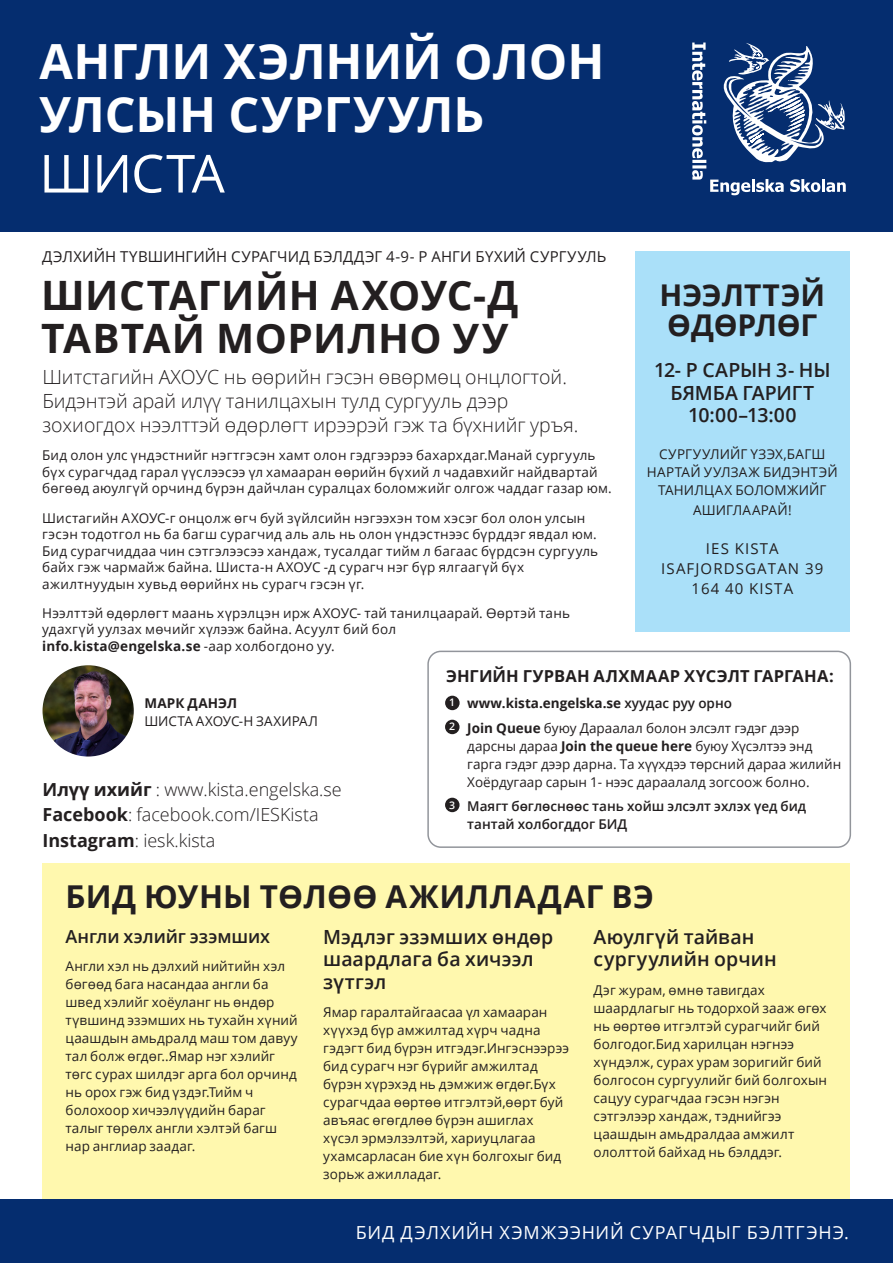
<style>
.page{position:relative;width:893px;height:1263px;background:#fff}
.page>*{position:absolute;margin:0;border:0;box-sizing:border-box;transform-origin:0 0}
.Rubrik_25_pkt{font:52.5px "Open Sans";letter-spacing:-.025em;color:#fff}
.Rubrik_25_pkt-2{font:700 48.6px/53.1px "Open Sans";letter-spacing:-.005em;color:#fff}
.Rubrik_25_pkt-3{font:700 40.5px/43.5px "Open Sans";letter-spacing:.01em;color:#231f20}
.Rubrik_25_pkt-4{font:700 31.5px "Open Sans";letter-spacing:.015em;color:#231f20}
.t1{font:700 30px/30px "Open Sans";letter-spacing:-.005em;color:#231f20}
.Ingress_12_17_pkt{font:300 19.5px/24px "Open Sans";color:#231f20}
.Ingress_12_17_pkt-2{font:600 19.5px/22.5px "Open Sans";letter-spacing:.005em;color:#231f20}
.Brödtext_9_12{font:600 19.5px/22.5px "Open Sans";letter-spacing:-.01em;color:#231f20;text-align:center}
.Ingress_12_17_pkt-3{font:300 18px "Open Sans";color:#231f20}
.Rubrik_25_pkt-5{font:18px "Open Sans";letter-spacing:.06em;color:#fff}
.Ingress_12_17_pkt-4{font:600 18px "Open Sans";letter-spacing:-.005em;color:#231f20}
.Brödtext_9_12-2{font:700 16.5px "Open Sans";letter-spacing:.02em;color:#231f20}
.Brödtext_9_12-3{font:15px "Open Sans";letter-spacing:.02em;color:#231f20}
.Brödtext_9_12-4{font:15px/20.2px "Open Sans";letter-spacing:.075em;color:#231f20;text-align:center}
.Brödtext_9_12-5{font:13.5px/18px "Open Sans";letter-spacing:.01em;color:#231f20}
.Ingress_12_17_pkt-5{font:13.5px/18px "Open Sans";letter-spacing:.005em;color:#231f20}
.Brödtext_9_12-6{font:600 13.5px/18px "Open Sans";color:#231f20}
.Brödtext_9_12-7{font:700 13.5px "Open Sans";color:#231f20}
.Brödtext_9_12-8{font:600 10.5px "Open Sans";color:#fff}
.s1{font-weight:700}
.s2{font-weight:600}
</style>
<div class="page">
<div style="left:0;top:0;width:893px;height:232px;background:#052d6f"></div>
<svg style="left:692px;top:43px;width:14px;height:115px"></svg>
<hr style="left:692px;top:160px;width:14px;height:3px;background:#fff">
<svg style="left:692px;top:165px;width:14px;height:4px"></svg>
<svg style="left:692px;top:170px;width:11px;height:10px"></svg>
<svg style="left:710px;top:179px;width:74px;height:16px"></svg>
<svg style="left:790px;top:179px;width:56px;height:13px"></svg>
<svg style="left:723px;top:43px;width:122px;height:120px"></svg>
<img style="left:43px;top:665px;width:91px;height:91px;border-radius:46px">
<div style="left:427px;top:651px;width:424px;height:197px;border:2px solid #92959b;border-radius:13px"></div>
<div style="left:445px;top:696px;width:15px;height:14px;background:#231f20;border-radius:50%"></div>
<div style="left:445px;top:720px;width:15px;height:14px;background:#231f20;border-radius:50%"></div>
<div style="left:445px;top:798px;width:15px;height:14px;background:#231f20;border-radius:50%"></div>
<div style="left:635px;top:251px;width:215px;height:380px;background:#aae0f9"></div>
<div style="left:0;top:1199px;width:893px;height:64px;background:#052d6f"></div>
<div style="left:43px;top:863px;width:807px;height:336px;background:#fff8ae"></div>
<p class="Rubrik_25_pkt-2" style="left:39px;top:33px;width:567px">АНГЛИ ХЭЛНИЙ ОЛОН<br>УЛСЫН СУРГУУЛЬ</p>
<p class="Rubrik_25_pkt" style="left:39px;top:137px;width:187px">ШИСТА</p>
<p class="Brödtext_9_12-3" style="left:42px;top:247px;width:566px">ДЭЛХИЙН ТҮВШИНГИЙН СУРАГЧИД БЭЛДДЭГ 4-9- Р АНГИ БҮХИЙ СУРГУУЛЬ</p>
<p class="Rubrik_25_pkt-3" style="left:41px;top:272px;width:479px">ШИСТАГИЙН АХОУС-Д<br>ТАВТАЙ МОРИЛНО УУ</p>
<p class="Ingress_12_17_pkt" style="left:42px;top:364px;width:526px">Шитстагийн АХОУС нь өөрийн гэсэн өвөрмөц онцлогтой.</p>
<p class="Ingress_12_17_pkt" style="left:42px;top:388px;width:538px">Бидэнтэй арай илүү танилцахын тулд сургууль дээр зохиогдох нээлттэй өдөрлөгт ирээрэй гэж та бүхнийг уръя.</p>
<p class="Brödtext_9_12-5" style="left:42px;top:447px;width:571px;line-height:16.5px">Бид олон улс үндэстнийг нэгтгэсэн хамт олон гэдгээрээ бахархдаг.Манай сургууль бүх сурагчдад гарал үүслээсээ үл хамааран өөрийн бүхий л чадавхийг найдвартай бөгөөд аюулгүй орчинд бүрэн дайчлан суралцах боломжийг олгож чаддаг газар юм.</p>
<p class="Brödtext_9_12-5" style="left:42px;top:509px;width:557px;line-height:16.5px">Шистагийн АХОУС-г онцолж өгч буй зүйлсийн нэгээхэн том хэсэг бол олон улсын гэсэн тодотгол нь ба багш сурагчид аль аль нь олон үндэстнээс бүрддэг явдал юм.<br>Бид сурагчиддаа чин сэтгэлээсээ хандаж, тусалдаг тийм л багаас бүрдсэн сургууль байх гэж чармайж байна. Шиста-н АХОУС -д сурагч нэг бүр ялгаагүй бүх ажилтнуудын хувьд өөрийнх нь сурагч гэсэн үг.</p>
<p class="Brödtext_9_12-5" style="left:42px;top:604px;width:529px;line-height:16.5px">Нээлттэй өдөрлөгт маань хүрэлцэн ирж АХОУС- тай танилцаарай. Өөртэй тань удахгүй уулзах мөчийг хүлээж байна. Асуулт бий бол<br><span class="s1">info.kista@engelska.se</span> -аар холбогдоно уу.</p>
<p class="t1" style="left:659px;top:279px;width:167px">НЭЭЛТТЭЙ<br>ӨДӨРЛӨГ</p>
<p class="Brödtext_9_12" style="left:654px;top:359px;width:178px">12- Р САРЫН 3- НЫ</p>
<p class="Brödtext_9_12" style="left:670px;top:381px;width:145px">БЯМБА ГАРИГТ<br>10:00–13:00</p>
<p class="Brödtext_9_12-5" style="left:647px;top:444px;width:192px;text-align:center">СУРГУУЛИЙГ ҮЗЭХ,БАГШ<br>НАРТАЙ УУЛЗАЖ БИДЭНТЭЙ<br>ТАНИЛЦАХ БОЛОМЖИЙГ</p>
<p class="Brödtext_9_12-5" style="left:693px;top:501px;width:100px">АШИГЛААРАЙ!</p>
<p class="Brödtext_9_12-4" style="left:661px;top:538px;width:163px">IES KISTA<br>ISAFJORDSGATAN 39<br>164 40 KISTA</p>
<p class="Brödtext_9_12-5" style="left:144px;top:694px;width:175px"><span class="s1">МАРК ДАНЭЛ<br></span>ШИСТА АХОУС-Н ЗАХИРАЛ</p>
<p class="Ingress_12_17_pkt-3" style="left:43px;top:777px;width:301px"><span class="s1">Илүү ихийг</span> : www.kista.engelska.se</p>
<p class="Ingress_12_17_pkt-3" style="left:43px;top:802px;width:278px"><span class="s1">Facebook</span>: facebook.com/IESKista</p>
<p class="Ingress_12_17_pkt-3" style="left:43px;top:828px;width:174px"><span class="s1">Instagram</span>: iesk.kista</p>
<p class="Brödtext_9_12-2" style="left:446px;top:664px;width:389px">ЭНГИЙН ГУРВАН АЛХМААР ХҮСЭЛТ ГАРГАНА:</p>
<p class="Brödtext_9_12-7" style="left:467px;top:694px;width:266px">www.kista.engelska.se <span class="s2">хуудас руу орно</span></p>
<p class="Brödtext_9_12-5" style="left:467px;top:718px;width:375px"><span class="s1">Join Queue</span> буюу Дараалал болон элсэлт гэдэг дээр дарсны дараа <span class="s1">Join the queue here</span> буюу Хүсэлтээ энд гарга гэдэг дээр дарна. Та хүүхдээ төрсний дараа жилийн Хоёрдугаар сарын 1- нээс дараалалд зогсоож болно.</p>
<p class="Brödtext_9_12-6" style="left:467px;top:797px;width:340px">Маягт бөглөснөөс тань хойш элсэлт эхлэх үед бид тантай холбогддог БИД</p>
<p class="Brödtext_9_12-8" style="left:449px;top:695px;width:7px">1</p>
<p class="Brödtext_9_12-8" style="left:449px;top:719px;width:7px">2</p>
<p class="Brödtext_9_12-8" style="left:449px;top:797px;width:7px">3</p>
<p class="Rubrik_25_pkt-4" style="left:66px;top:874px;width:590px">БИД ЮУНЫ ТӨЛӨӨ АЖИЛЛАДАГ ВЭ</p>
<p class="Ingress_12_17_pkt-4" style="left:66px;top:924px;width:206px">Англи хэлийг эзэмших</p>
<p class="Ingress_12_17_pkt-5" style="left:66px;top:957px;width:234px">Англи хэл нь дэлхий нийтийн хэл бөгөөд бага насандаа англи ба швед хэлийг хоёуланг нь өндөр түвшинд эзэмших нь тухайн хүний цаашдын амьдралд маш том давуу тал болж өгдөг..Ямар нэг хэлийг төгс сурах шилдэг арга бол орчинд нь орох гэж бид үздэг.Тийм ч болохоор хичээлүүдийн бараг талыг төрөлх англи хэлтэй багш нар англиар заадаг.</p>
<p class="Ingress_12_17_pkt-2" style="left:594px;top:925px;width:185px">Аюулгүй тайван сургуулийн орчин</p>
<p class="Brödtext_9_12-5" style="left:594px;top:981px;width:235px">Дэг журам, өмнө тавигдах шаардлагыг нь тодорхой зааж өгөх нь өөртөө итгэлтэй сурагчийг бий болгодог.Бид харилцан нэгнээ хүндэлж, сурах урам зоригийг бий болгосон сургуулийг бий болгохын сацуу сурагчдаа гэсэн нэгэн сэтгэлээр хандаж, тэднийгээ цаашдын амьдралдаа амжилт ололттой байхад нь бэлддэг.</p>
<p class="Ingress_12_17_pkt-2" style="left:323px;top:925px;width:232px">Мэдлэг эзэмших өндөр шаардлага ба хичээл зүтгэл</p>
<p class="Brödtext_9_12-5" style="left:323px;top:1003px;width:247px">Ямар гаралтайгаасаа үл хамааран хүүхэд бүр амжилтад хүрч чадна гэдэгт бид бүрэн итгэдэг.Ингэснээрээ бид сурагч нэг бүрийг амжилтад бүрэн хүрэхэд нь дэмжиж өгдөг.Бүх сурагчдаа өөртөө итгэлтэй,өөрт буй авъяас өгөгдлөө бүрэн ашиглах хүсэл эрмэлзэлтэй, хариуцлагаа ухамсарласан бие хүн болгохыг бид зорьж ажилладаг.</p>
<p class="Rubrik_25_pkt-5" style="left:356px;top:1219px;width:495px">БИД ДЭЛХИЙН ХЭМЖЭЭНИЙ СУРАГЧДЫГ БЭЛТГЭНЭ.</p>
</div>
